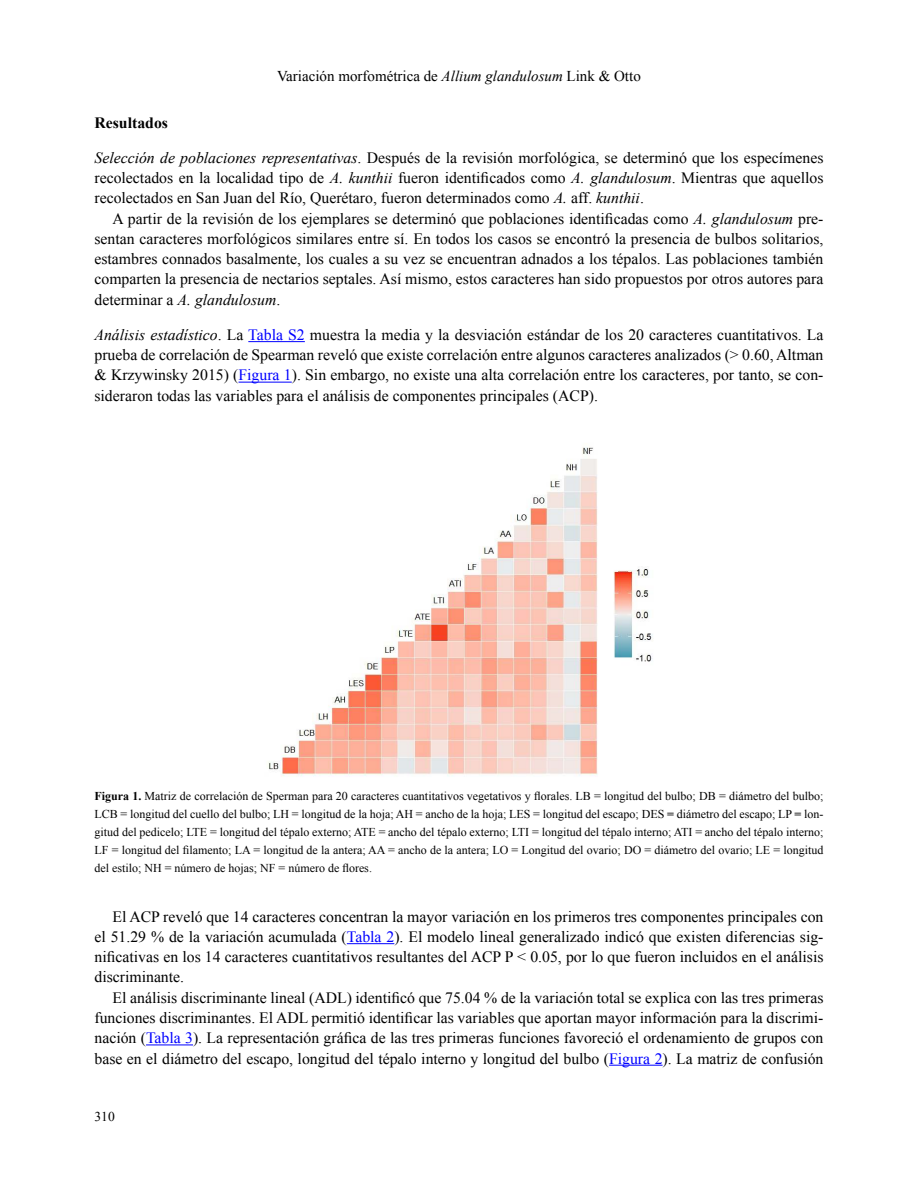
<style>
.page{position:relative;width:918px;height:1188px;background:#fff}
.page>*{position:absolute;margin:0;border:0;box-sizing:border-box;transform-origin:0 0}
.t1{font:15.75px/20.2px "Times New Roman";color:#000;text-align:justify}
.t2{font:700 15.75px "Times New Roman";color:#000}
.t3{font:15px "Times New Roman";color:#000}
.t4{font:13.5px "Times New Roman";color:#000}
.t5{font:12px/18px "Times New Roman";color:#000;text-align:justify}
.s1{font-style:italic}
.s2{color:#00f}
.s3{font-weight:700}
</style>
<div class="page">
<hr style="left:248px;top:341px;width:57px;height:1px;background:#00f">
<hr style="left:239px;top:382px;width:53px;height:1px;background:#00f">
<img style="left:268px;top:447px;width:385px;height:329px">
<hr style="left:347px;top:943px;width:47px;height:1px;background:#00f">
<hr style="left:146px;top:1045px;width:47px;height:1px;background:#00f">
<hr style="left:609px;top:1065px;width:54px;height:1px;background:#00f">
<p class="t3" style="left:277px;top:66px;width:365px">Variación morfométrica de <span class="s1">Allium glandulosum</span> Link &amp; Otto</p>
<p class="t2" style="left:94px;top:112px;width:75px">Resultados</p>
<p class="t1" style="left:94px;top:147px;width:731px"><span class="s1">Selección de poblaciones representativas</span>. Después de la revisión morfológica, se determinó que los especímenes recolectados en la localidad tipo de <span class="s1">A. kunthii</span> fueron identificados como <span class="s1">A. glandulosum</span>. Mientras que aquellos recolectados en San Juan del Río, Querétaro, fueron determinados como <span class="s1">A.</span> aff. <span class="s1">kunthii</span>.</p>
<p class="t1" style="left:94px;top:208px;width:731px;text-indent:18px">A partir de la revisión de los ejemplares se determinó que poblaciones identificadas como <span class="s1">A. glandulosum</span> pre&shy;sentan caracteres morfológicos similares entre sí. En todos los casos se encontró la presencia de bulbos solitarios, estambres connados basalmente, los cuales a su vez se encuentran adnados a los tépalos. Las poblaciones también comparten la presencia de nectarios septales. Así mismo, estos caracteres han sido propuestos por otros autores para determinar a <span class="s1">A. glandulosum</span>.</p>
<p class="t1" style="left:94px;top:324px;width:731px"><span class="s1">Análisis estadístico</span>. La <span class="s2">Tabla S2</span> muestra la media y la desviación estándar de los 20 caracteres cuantitativos. La prueba de correlación de Spearman reveló que existe correlación entre algunos caracteres analizados (&gt; 0.60, Altman &amp; Krzywinsky 2015) (<span class="s2">Figura 1</span>). Sin embargo, no existe una alta correlación entre los caracteres, por tanto, se con&shy;sideraron todas las variables para el análisis de componentes principales (ACP).</p>
<p class="t5" style="left:94px;top:787px;width:731px"><span class="s3">Figura 1.</span> Matriz de correlación de Sperman para 20 caracteres cuantitativos vegetativos y florales. LB = longitud del bulbo; DB = diámetro del bulbo; LCB = longitud del cuello del bulbo; LH = longitud de la hoja; AH = ancho de la hoja; LES = longitud del escapo; DES <span class="s3">=</span> diámetro del escapo; LP <span class="s3">=</span> lon&shy;gitud del pedicelo; LTE = longitud del tépalo externo; ATE = ancho del tépalo externo; LTI = longitud del tépalo interno; ATI = ancho del tépalo interno; LF = longitud del filamento; LA = longitud de la antera; AA = ancho de la antera; LO = Longitud del ovario; DO = diámetro del ovario; LE = longitud del estilo; NH = número de hojas; NF = número de flores.</p>
<p class="t1" style="left:94px;top:906px;width:731px;text-indent:18px">El ACP reveló que 14 caracteres concentran la mayor variación en los primeros tres componentes principales con el 51.29 % de la variación acumulada (<span class="s2">Tabla 2</span>). El modelo lineal generalizado indicó que existen diferencias sig&shy;nificativas en los 14 caracteres cuantitativos resultantes del ACP P &lt; 0.05, por lo que fueron incluidos en el análisis discriminante.</p>
<p class="t1" style="left:94px;top:987px;width:731px;text-indent:18px">El análisis discriminante lineal (ADL) identificó que 75.04 % de la variación total se explica con las tres primeras funciones discriminantes. El ADL permitió identificar las variables que aportan mayor información para la discrimi&shy;nación (<span class="s2">Tabla 3</span>). La representación gráfica de las tres primeras funciones favoreció el ordenamiento de grupos con base en el diámetro del escapo, longitud del tépalo interno y longitud del bulbo (<span class="s2">Figura 2</span>). La matriz de confusión</p>
<p class="t4" style="left:94px;top:1107px;width:22px">310</p>
</div>
